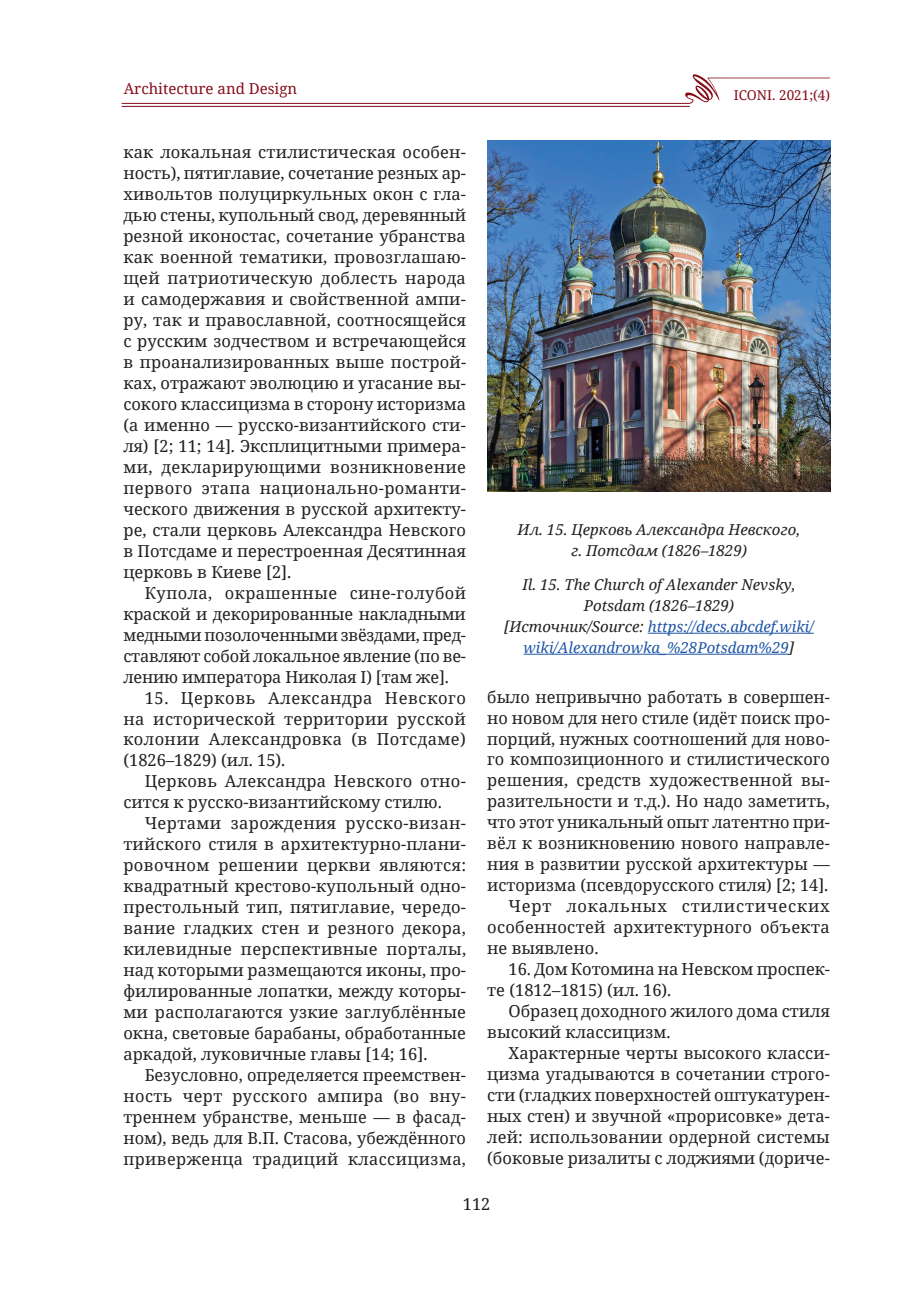
<style>
.page{position:relative;width:915px;height:1306px;background:#fff}
.page>*{position:absolute;margin:0;border:0;box-sizing:border-box;transform-origin:0 0}
.t1{font:16.5px/21px "Noto Serif";color:#231f20;text-align:justify}
.t2{font:16.5px "Noto Serif";letter-spacing:.02em;color:#231f20}
.t3{font:16.5px "Noto Serif";letter-spacing:.05em;color:#231f20}
.t4{font:italic 15px/21px "Noto Serif";color:#231f20;text-align:center}
.t5{font:15px "Noto Serif";color:#850d19}
.t6{font:13.5px "Noto Serif";color:#850d19}
.s1{color:#1e56a6}
</style>
<div class="page">
<svg style="left:121px;top:74px;width:709px;height:30px"></svg>
<hr style="left:122px;top:106px;width:567px;height:1px;background:#850d19">
<img style="left:487px;top:140px;width:342px;height:351px">
<hr style="left:647px;top:633px;width:166px;height:1px;background:#1e56a6">
<hr style="left:523px;top:654px;width:265px;height:1px;background:#1e56a6">
<p class="t5" style="left:124px;top:78px;width:175px">Architecture and Design</p>
<p class="t6" style="left:733px;top:86px;width:98px">ICONI. 2021;(4)</p>
<p class="t1" style="left:123px;top:141px;width:344px">как локальная стилистическая особен&shy;ность), пятиглавие, сочетание резных ар&shy;хивольтов полуциркульных окон с гла&shy;дью стены, купольный свод, деревянный резной иконостас, сочетание убранства как военной тематики, провозглашаю&shy;щей патриотическую доблесть народа и самодержавия и свойственной ампи&shy;ру, так и православной, соотносящейся с русским зодчеством и встречающейся в проанализированных выше построй&shy;ках, отражают эволюцию и угасание вы&shy;сокого классицизма в сторону историзма (а именно — русско-византийского сти&shy;ля) [2; 11; 14]. Эксплицитными примера&shy;ми, декларирующими возникновение первого этапа национально-романти&shy;ческого движения в русской архитекту&shy;ре, стали церковь Александра Невского в Потсдаме и перестроенная Десятинная церковь в Киеве [2].</p>
<p class="t1" style="left:123px;top:581px;width:344px;text-indent:21px">Купола, окрашенные сине-голубой краской и декорированные накладными медными позолоченными звёздами, пред&shy;ставляют собой локальное явление (по ве&shy;лению императора Николая I) [там же].</p>
<p class="t1" style="left:123px;top:686px;width:344px;text-indent:21px">15. Церковь Александра Невского на исторической территории русской колонии Александровка (в Потсдаме) (1826–1829) (ил. 15).</p>
<p class="t1" style="left:123px;top:770px;width:344px;text-indent:21px">Церковь Александра Невского отно&shy;сится к русско-византийскому стилю.</p>
<p class="t1" style="left:123px;top:812px;width:344px;text-indent:21px">Чертами зарождения русско-визан&shy;тийского стиля в архитектурно-плани&shy;ровочном решении церкви являются: квадратный крестово-купольный одно&shy;престольный тип, пятиглавие, чередо&shy;вание гладких стен и резного декора, килевидные перспективные порталы, над которыми размещаются иконы, про&shy;филированные лопатки, между которы&shy;ми располагаются узкие заглублённые окна, световые барабаны, обработанные аркадой, луковичные главы [14; 16].</p>
<p class="t1" style="left:123px;top:1064px;width:344px;text-indent:21px">Безусловно, определяется преемствен&shy;ность черт русского ампира (во вну&shy;треннем убранстве, меньше — в фасад&shy;ном), ведь для В.П. Стасова, убеждённого приверженца традиций классицизма,</p>
<p class="t4" style="left:517px;top:519px;width:284px">Ил. 15. Церковь Александра Невского, г. Потсдам (1826–1829)</p>
<p class="t4" style="left:504px;top:573px;width:311px">Il. 15. The Church of Alexander Nevsky, Potsdam (1826–1829)<br>[Источник/Source: <span class="s1">https://decs.abcdef.wiki/ wiki/Alexandrowka_%28Potsdam%29</span>]</p>
<p class="t1" style="left:487px;top:685px;width:344px">было непривычно работать в совершен-</p>
<p class="t1" style="left:487px;top:706px;width:344px">но новом для него стиле (идёт поиск про-</p>
<p class="t1" style="left:487px;top:727px;width:344px">порций, нужных соотношений для ново-</p>
<p class="t1" style="left:487px;top:748px;width:344px">го композиционного и стилистического</p>
<p class="t2" style="left:487px;top:769px;width:344px">решения, средств художественной вы-</p>
<p class="t1" style="left:487px;top:790px;width:344px">разительности и т.д.). Но надо заметить,</p>
<p class="t1" style="left:487px;top:811px;width:344px">что этот уникальный опыт латентно при-</p>
<p class="t1" style="left:487px;top:832px;width:344px">вёл к возникновению нового направле-</p>
<p class="t1" style="left:487px;top:853px;width:344px">ния в развитии русской архитектуры —</p>
<p class="t1" style="left:487px;top:874px;width:342px">историзма (псевдорусского стиля) [2; 14].</p>
<p class="t3" style="left:508px;top:895px;width:322px">Черт локальных стилистических</p>
<p class="t1" style="left:487px;top:916px;width:344px">особенностей архитектурного объекта</p>
<p class="t1" style="left:487px;top:937px;width:113px">не выявлено.</p>
<p class="t1" style="left:487px;top:958px;width:344px;text-indent:21px">16. Дом Котомина на Невском проспек&shy;те (1812–1815) (ил. 16).</p>
<p class="t1" style="left:487px;top:1000px;width:344px;text-indent:21px">Образец доходного жилого дома стиля высокий классицизм.</p>
<p class="t1" style="left:487px;top:1042px;width:344px;text-indent:21px">Характерные черты высокого класси&shy;цизма угадываются в сочетании строго&shy;сти (гладких поверхностей оштукатурен&shy;ных стен) и звучной «прорисовке» дета&shy;лей: использовании ордерной системы (боковые ризалиты с лоджиями (дориче-</p>
<p class="t1" style="left:462px;top:1192px;width:29px">112</p>
</div>
